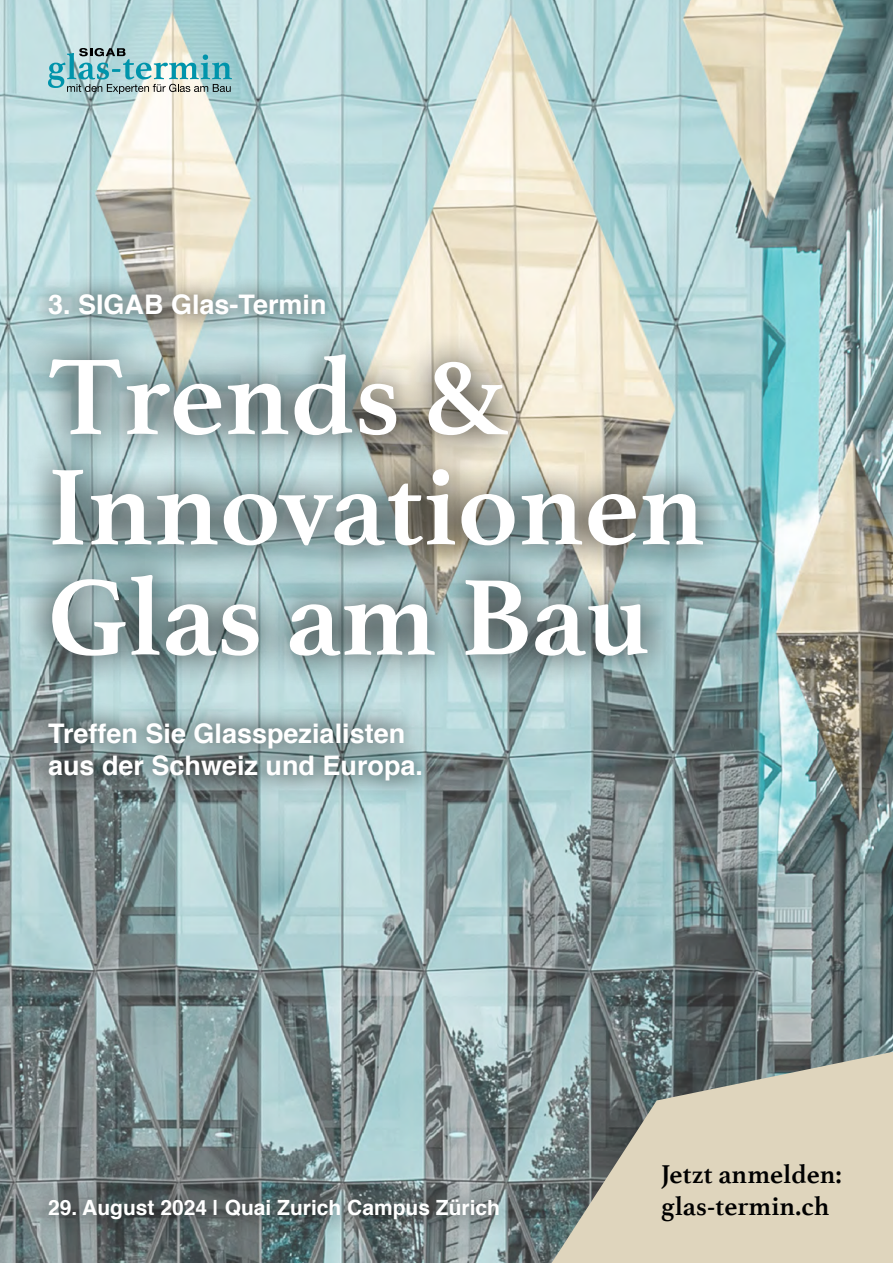
<style>
.page{position:relative;width:893px;height:1263px;background:#fff}
.page>*{position:absolute;margin:0;border:0;box-sizing:border-box;transform-origin:0 0}
.t1{font:700 113.4px/110.2px "Athelas";color:#fff}
.t2{font:700 27px/32.4px "Helvetica";color:#fff}
.t3{font:700 27px/32.4px "Athelas";color:#000}
.t4{font:700 21px "Helvetica";color:#fff}
</style>
<div class="page">
<img style="left:0;top:0;width:893px;height:1263px">
<svg style="left:48px;top:48px;width:184px;height:46px;background:#95c1c4"></svg>
<svg style="left:552px;top:1052px;width:341px;height:211px;background:#bebaa9"></svg>
<svg style="left:19px;top:324px;width:712px;height:363px;background:#9eafac"></svg>
<div style="left:27px;top:1178px;width:494px;height:63px;background:#000;opacity:.75"></div>
<svg style="left:28px;top:701px;width:414px;height:101px;background:#889c9e"></svg>
<div style="left:29px;top:273px;width:317px;height:62px;background:#000;opacity:.91"></div>
<p class="t2" style="left:48px;top:289px;width:280px">3. SIGAB Glas-Termin</p>
<h1 class="t1" style="left:48px;top:339px;width:659px">Trends &amp;<br>Innovationen<br>Glas am Bau</h1>
<p class="t2" style="left:48px;top:718px;width:377px">Treffen Sie Glasspezialisten aus der Schweiz und Europa.</p>
<p class="t4" style="left:48px;top:1190px;width:454px">29. August 2024 | Quai Zurich Campus Zürich</p>
<p class="t3" style="left:661px;top:1157px;width:182px">Jetzt anmelden: glas-termin.ch</p>
</div>
